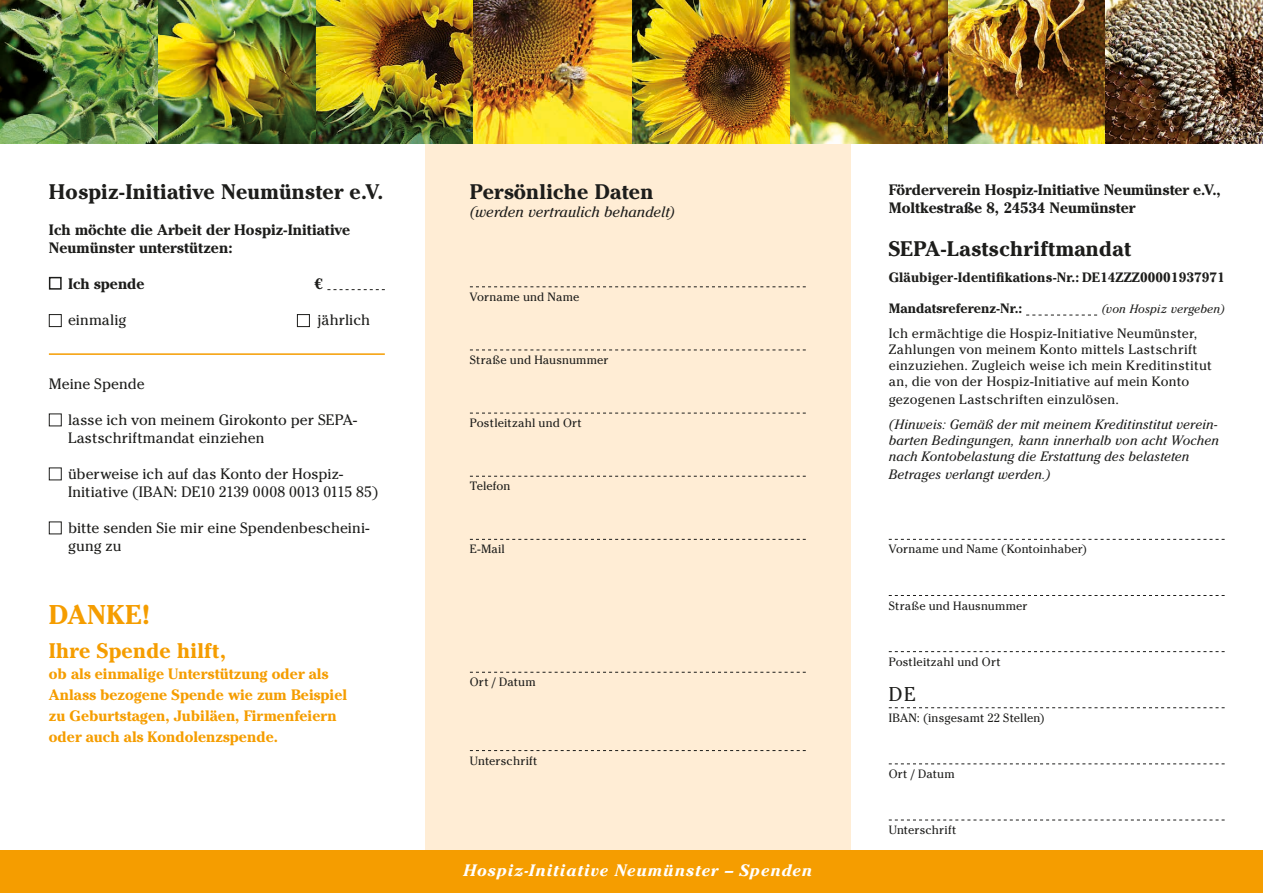
<style>
.page{position:relative;width:1263px;height:893px;background:#fff}
.page>*{position:absolute;margin:0;border:0;box-sizing:border-box;transform-origin:0 0}
.t1{font:700 27px "Cheltenham ITC Pro";letter-spacing:.01em;color:#f59d00}
.t2{font:700 21px "Cheltenham ITC Pro";letter-spacing:.01em;color:#1d1d1b}
.t3{font:700 21px "Cheltenham ITC Pro";letter-spacing:.01em;color:#f59d00}
.t4{font:19.8px "Cheltenham ITC Pro";color:#1d1d1b}
.t5{font:italic 700 16.5px "Cheltenham ITC Pro";letter-spacing:.05em;color:#fff}
.t6{font:15px/18px "Cheltenham ITC Pro";letter-spacing:.005em;color:#1d1d1b}
.t7{font:700 15px/18px "Cheltenham ITC Pro";color:#1d1d1b}
.t8{font:700 15px/21px "Cheltenham ITC Pro";color:#f59d00}
.t9{font:italic 15px "Cheltenham ITC Pro";color:#1d1d1b}
.t10{font:13.5px/16.2px "Cheltenham ITC Pro";letter-spacing:.02em;color:#1d1d1b}
.t11{font:italic 13.5px/16.2px "Cheltenham ITC Pro";letter-spacing:.005em;color:#1d1d1b}
.t12{font:700 13.5px "Cheltenham ITC Pro";letter-spacing:.01em;color:#1d1d1b}
.t13{font:12px "Cheltenham ITC Pro";letter-spacing:.01em;color:#1d1d1b}
.t14{font:italic 12px "Cheltenham ITC Pro";letter-spacing:.015em;color:#1d1d1b}
</style>
<div class="page">
<div style="left:425px;top:144px;width:425px;height:706px;background:#ffedd5"></div>
<div style="left:0;top:850px;width:1263px;height:43px;background:#f59d00"></div>
<img style="left:0;top:0;width:1263px;height:144px">
<svg style="left:889px;top:539px;width:336px;height:1px"></svg>
<svg style="left:470px;top:672px;width:336px;height:1px"></svg>
<svg style="left:889px;top:763px;width:336px;height:1px"></svg>
<svg style="left:470px;top:750px;width:336px;height:1px"></svg>
<svg style="left:889px;top:820px;width:336px;height:1px"></svg>
<svg style="left:1026px;top:315px;width:71px;height:1px"></svg>
<svg style="left:327px;top:289px;width:58px;height:1px"></svg>
<svg style="left:470px;top:350px;width:336px;height:1px"></svg>
<svg style="left:470px;top:286px;width:336px;height:1px"></svg>
<svg style="left:889px;top:595px;width:336px;height:1px"></svg>
<svg style="left:470px;top:413px;width:336px;height:1px"></svg>
<svg style="left:889px;top:651px;width:336px;height:1px"></svg>
<svg style="left:889px;top:707px;width:336px;height:1px"></svg>
<svg style="left:470px;top:476px;width:336px;height:1px"></svg>
<svg style="left:470px;top:539px;width:336px;height:1px"></svg>
<div style="left:49px;top:277px;width:13px;height:13px;border:2px solid #1d1d1b"></div>
<div style="left:49px;top:414px;width:13px;height:12px;border:1px solid #1d1d1b"></div>
<div style="left:49px;top:314px;width:13px;height:13px;border:1px solid #1d1d1b"></div>
<div style="left:297px;top:314px;width:13px;height:13px;border:1px solid #1d1d1b"></div>
<div style="left:49px;top:468px;width:13px;height:12px;border:1px solid #1d1d1b"></div>
<div style="left:49px;top:521px;width:13px;height:13px;border:1px solid #1d1d1b"></div>
<hr style="left:49px;top:353px;width:336px;height:2px;background:#f59d00">
<h2 class="t2" style="left:49px;top:178px;width:336px">Hospiz-Initiative Neumünster e.V.</h2>
<p class="t7" style="left:49px;top:220px;width:303px">Ich möchte die Arbeit der Hospiz-Initiative<br>Neumünster unterstützen:</p>
<p class="t7" style="left:68px;top:274px;width:78px">Ich spende</p>
<p class="t7" style="left:314px;top:274px;width:10px">€</p>
<p class="t6" style="left:68px;top:310px;width:60px">einmalig</p>
<p class="t6" style="left:317px;top:310px;width:54px">jährlich</p>
<p class="t6" style="left:49px;top:375px;width:97px">Meine Spende</p>
<p class="t6" style="left:68px;top:411px;width:290px">lasse ich von meinem Girokonto per SEPA-<br>Lastschriftmandat einziehen</p>
<p class="t6" style="left:68px;top:465px;width:312px">überweise ich auf das Konto der Hospiz-<br>Initiative (IBAN: DE10 2139 0008 0013 0115 85)</p>
<p class="t6" style="left:68px;top:519px;width:303px">bitte senden Sie mir eine Spendenbescheini&shy;gung zu</p>
<h1 class="t1" style="left:49px;top:598px;width:103px">DANKE!</h1>
<h2 class="t3" style="left:49px;top:637px;width:179px">Ihre Spende hilft,</h2>
<p class="t8" style="left:49px;top:663px;width:300px">ob als einmalige Unterstützung oder als Anlass bezogene Spende wie zum Beispiel zu Geburtstagen, Jubiläen, Firmenfeiern oder auch als Kondolenzspende.</p>
<h2 class="t2" style="left:470px;top:178px;width:185px">Persönliche Daten</h2>
<p class="t9" style="left:470px;top:202px;width:206px">(werden vertraulich behandelt)</p>
<p class="t13" style="left:470px;top:289px;width:111px">Vorname und Name</p>
<p class="t13" style="left:470px;top:352px;width:140px">Straße und Hausnummer</p>
<p class="t13" style="left:470px;top:415px;width:113px">Postleitzahl und Ort</p>
<p class="t13" style="left:470px;top:479px;width:42px">Telefon</p>
<p class="t13" style="left:470px;top:542px;width:37px">E-Mail</p>
<p class="t13" style="left:470px;top:675px;width:67px">Ort / Datum</p>
<p class="t13" style="left:470px;top:753px;width:69px">Unterschrift</p>
<p class="t5" style="left:463px;top:860px;width:350px">Hospiz-Initiative Neumünster – Spenden</p>
<p class="t7" style="left:889px;top:180px;width:334px">Förderverein Hospiz-Initiative Neumünster e.V.,<br>Moltkestraße 8, 24534 Neumünster</p>
<h2 class="t2" style="left:889px;top:235px;width:244px">SEPA-Lastschriftmandat</h2>
<p class="t12" style="left:889px;top:269px;width:337px">Gläubiger-Identifikations-Nr.: DE14ZZZ00001937971</p>
<p class="t12" style="left:889px;top:300px;width:135px">Mandatsreferenz-Nr.:</p>
<p class="t14" style="left:1102px;top:301px;width:124px">(von Hospiz vergeben)</p>
<p class="t10" style="left:889px;top:325px;width:325px">Ich ermächtige die Hospiz-Initiative Neumünster, Zahlungen von meinem Konto mittels Lastschrift einzuziehen. Zugleich weise ich mein Kreditinstitut an, die von der Hospiz-Initiative auf mein Konto</p>
<p class="t10" style="left:889px;top:391px;width:232px">gezogenen Lastschriften einzulösen.</p>
<p class="t11" style="left:889px;top:416px;width:332px">(Hinweis: Gemäß der mit meinem Kreditinstitut verein&shy;barten Bedingungen, kann innerhalb von acht Wochen nach Kontobelastung die Erstattung des belasteten</p>
<p class="t11" style="left:889px;top:466px;width:163px">Betrages verlangt werden.)</p>
<p class="t13" style="left:889px;top:542px;width:200px">Vorname und Name (Kontoinhaber)</p>
<p class="t13" style="left:889px;top:598px;width:140px">Straße und Hausnummer</p>
<p class="t13" style="left:889px;top:654px;width:113px">Postleitzahl und Ort</p>
<h3 class="t4" style="left:889px;top:682px;width:29px">DE</h3>
<p class="t13" style="left:889px;top:710px;width:157px">IBAN: (insgesamt 22 Stellen)</p>
<p class="t13" style="left:889px;top:766px;width:67px">Ort / Datum</p>
<p class="t13" style="left:889px;top:822px;width:69px">Unterschrift</p>
</div>
